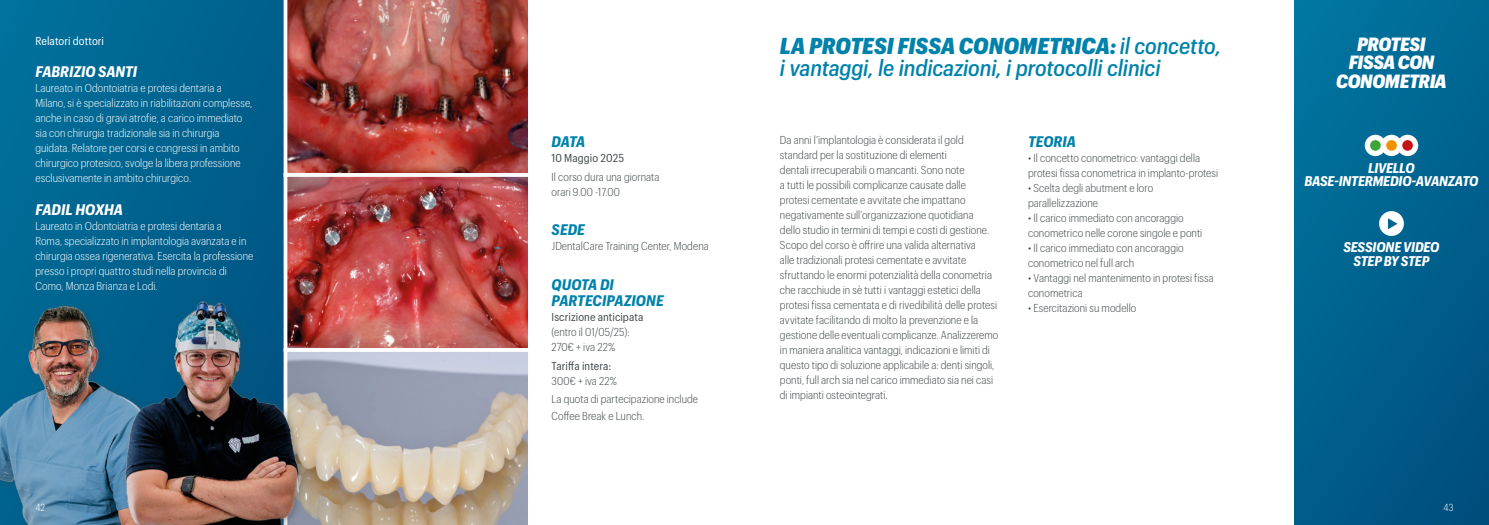
<style>
.page{position:relative;width:1489px;height:525px;background:#fff}
.page>*{position:absolute;margin:0;border:0;box-sizing:border-box;transform-origin:0 0}
.t1{font:italic 500 22.5px/22.5px "Graphik Compact";letter-spacing:-.005em;color:#0082ab}
.t2{font:italic 900 18.75px/18.8px "Graphik Compact";letter-spacing:-.02em;color:#fff;text-align:center}
.t3{font:italic 700 15px/16.2px "Graphik Compact";letter-spacing:-.005em;color:#0082ab}
.t4{font:italic 700 15px "Graphik Compact";letter-spacing:-.01em;color:#fff}
.t5{font:italic 700 13.75px/13.8px "Graphik Compact";letter-spacing:-.025em;color:#fff;text-align:center}
.t6{font:300 11.25px/15px "Graphik Compact";letter-spacing:.005em;color:#414749}
.t7{font:300 11.25px/15px "Graphik Compact";color:#fff}
.t8{font:11.25px "Graphik Compact";letter-spacing:.005em;color:#414749}
.t9{font:11.25px "Graphik Compact";letter-spacing:.005em;color:#fff}
.t10{font:300 10px "Graphik Compact";color:#fff}
.s1{font-size:12.5px}
.s2{font-weight:900}
</style>
<div class="page">
<div style="left:0;top:0;width:283px;height:524px;background:#006491"></div>
<div style="left:1293px;top:0;width:195px;height:524px;background:linear-gradient(to bottom,#00719c,#005482)"></div>
<img style="left:288px;top:178px;width:238px;height:168px">
<img style="left:283px;top:0;width:245px;height:173px">
<div style="left:283px;top:173px;width:248px;height:178px;border:4px solid #fff"></div>
<svg style="left:345px;top:348px;width:186px;height:176px;background:#b6b1ae"></svg>
<img style="left:0;top:306px;width:119px;height:218px">
<div style="left:120px;top:297px;width:225px;height:227px;background:#414749;opacity:.5"></div>
<img style="left:119px;top:301px;width:224px;height:223px">
<svg style="left:1378px;top:211px;width:25px;height:25px"></svg>
<div style="left:1364px;top:135px;width:21px;height:21px;background:#fff;border-radius:50%"></div>
<svg style="left:1369px;top:140px;width:11px;height:11px"></svg>
<div style="left:1380px;top:135px;width:21px;height:21px;background:#fff;border-radius:50%"></div>
<svg style="left:1385px;top:140px;width:11px;height:11px"></svg>
<div style="left:1396px;top:135px;width:21px;height:21px;background:#fff;border-radius:50%"></div>
<div style="left:1402px;top:140px;width:10px;height:11px;background:#c51415;border-radius:50%"></div>
<p class="t9" style="left:35px;top:32px;width:70px">Relatori dottori</p>
<h3 class="t4" style="left:35px;top:60px;width:103px">FABRIZIO SANTI</h3>
<p class="t7" style="left:35px;top:80px;width:218px">Laureato in Odontoiatria e protesi dentaria a Milano, si è specializzato in riabilitazioni complesse, anche in caso di gravi atrofie, a carico immediato sia con chirurgia tradizionale sia in chirurgia guidata. Relatore per corsi e congressi in ambito chirurgico protesico, svolge la libera professione esclusivamente in ambito chirurgico.</p>
<h3 class="t4" style="left:35px;top:198px;width:89px">FADIL HOXHA</h3>
<p class="t7" style="left:35px;top:217px;width:219px">Laureato in Odontoiatria e protesi dentaria a<br>Roma, specializzato in implantologia avanzata e in chirurgia ossea rigenerativa. Esercita la professione presso i propri quattro studi nella provincia di Como, Monza Brianza e Lodi.</p>
<h3 class="t3" style="left:551px;top:132px;width:35px">DATA</h3>
<p class="t8" style="left:551px;top:150px;width:74px">10 Maggio 2025</p>
<p class="t6" style="left:551px;top:168px;width:109px">Il corso dura una giornata orari 9.00 -17.00</p>
<h3 class="t3" style="left:551px;top:220px;width:35px">SEDE</h3>
<p class="t6" style="left:551px;top:238px;width:159px">JDentalCare Training Center, Modena</p>
<h3 class="t3" style="left:551px;top:275px;width:114px">QUOTA DI<br>PARTECIPAZIONE</h3>
<p class="t8" style="left:551px;top:309px;width:93px">Iscrizione anticipata</p>
<p class="t6" style="left:551px;top:323px;width:80px">(entro il 01/05/25):<br>270€ + iva 22%</p>
<p class="t8" style="left:551px;top:357px;width:61px">Tariffa intera:</p>
<p class="t6" style="left:551px;top:370px;width:148px;line-height:18.5px">300€ + iva 22%<br>La quota di partecipazione include</p>
<p class="t6" style="left:551px;top:407px;width:94px">Coffee Break e Lunch<span class="s1">.</span></p>
<h1 class="t1" style="left:780px;top:33px;width:442px"><span class="s2">LA PROTESI FISSA CONOMETRICA:</span> il concetto, i vantaggi, le indicazioni, i protocolli clinici</h1>
<h2 class="t2" style="left:1335px;top:33px;width:112px">PROTESI<br>FISSA CON<br>CONOMETRIA</h2>
<p class="t6" style="left:780px;top:131px;width:220px">Da anni l’implantologia è considerata il gold standard per la sostituzione di elementi<br>dentali irrecuperabili o mancanti. Sono note<br>a tutti le possibili complicanze causate dalle<br>protesi cementate e avvitate che impattano negativamente sull’organizzazione quotidiana<br>dello studio in termini di tempi e costi di gestione.<br>Scopo del corso è offrire una valida alternativa<br>alle tradizionali protesi cementate e avvitate sfruttando le enormi potenzialità della conometria che racchiude in sè tutti i vantaggi estetici della protesi fissa cementata e di rivedibilità delle protesi avvitate facilitando di molto la prevenzione e la gestione delle eventuali complicanze. Analizzeremo in maniera analitica vantaggi, indicazioni e limiti di questo tipo di soluzione applicabile a: denti singoli, ponti, full arch sia nel carico immediato sia nei casi di impianti osteointegrati.</p>
<h3 class="t3" style="left:1028px;top:132px;width:49px">TEORIA</h3>
<p class="t6" style="left:1028px;top:149px;width:192px">• Il concetto conometrico: vantaggi della protesi fissa conometrica in implanto-protesi</p>
<p class="t6" style="left:1028px;top:179px;width:126px">• Scelta degli abutment e loro parallelizzazione</p>
<p class="t6" style="left:1028px;top:209px;width:176px">• Il carico immediato con ancoraggio conometrico nelle corone singole e ponti</p>
<p class="t6" style="left:1028px;top:239px;width:157px">• Il carico immediato con ancoraggio conometrico nel full arch</p>
<p class="t6" style="left:1028px;top:269px;width:187px">• Vantaggi nel mantenimento in protesi fissa conometrica</p>
<p class="t6" style="left:1028px;top:299px;width:110px">• Esercitazioni su modello</p>
<p class="t5" style="left:1304px;top:159px;width:175px">LIVELLO<br>BASE-INTERMEDIO-AVANZATO</p>
<p class="t5" style="left:1343px;top:239px;width:98px">SESSIONE VIDEO<br>STEP BY STEP</p>
<p class="t10" style="left:35px;top:500px;width:11px">42</p>
<p class="t10" style="left:1443px;top:500px;width:12px">43</p>
</div>
